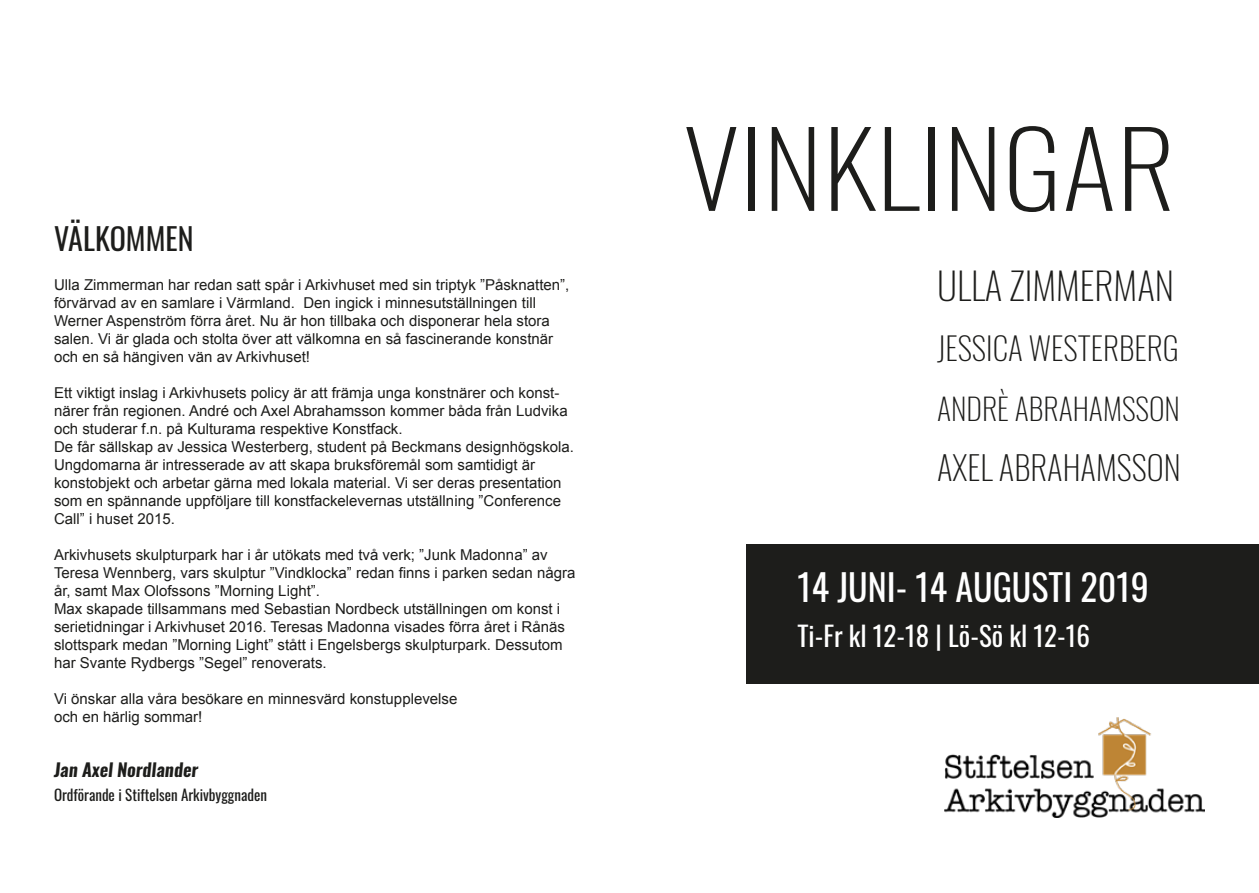
<style>
.page{position:relative;width:1259px;height:893px;background:#fff}
.page>*{position:absolute;margin:0;border:0;box-sizing:border-box;transform-origin:0 0}
.t1{font:200 103.5px "Oswald";color:#1d1d1b;scale:1.12 1}
.t2{font:200 37.5px "Oswald";color:#1d1d1b}
.t3{font:36px "Oswald";color:#fff}
.t4{font:200 33px "Oswald";color:#1d1d1b}
.t5{font:200 31.5px "Oswald";color:#1d1d1b}
.t6{font:200 30px "Oswald";color:#1d1d1b}
.t7{font:30px "Oswald";color:#1d1d1b}
.t8{font:27px "Oswald";color:#fff}
.t9{font:italic 700 18px "Oswald";color:#1d1d1b}
.t10{font:15px/18px "Arial";color:#1d1d1b}
.t11{font:15px "Oswald";color:#1d1d1b}
</style>
<div class="page">
<div style="left:746px;top:544px;width:513px;height:139px;background:#1d1d1b"></div>
<img style="left:944px;top:718px;width:261px;height:100px">
<h3 class="t7" style="left:54px;top:212px;width:141px">VÄLKOMMEN</h3>
<p class="t10" style="left:54px;top:276px;width:517px">Ulla Zimmerman har redan satt spår i Arkivhuset med sin triptyk ”Påsknatten”, förvärvad av en samlare i Värmland. Den ingick i minnesutställningen till Werner Aspenström förra året. Nu är hon tillbaka och disponerar hela stora salen. Vi är glada och stolta över att välkomna en så fascinerande konstnär och en så hängiven vän av Arkivhuset!</p>
<p class="t10" style="left:54px;top:384px;width:521px">Ett viktigt inslag i Arkivhusets policy är att främja unga konstnärer och konst&shy;närer från regionen. André och Axel Abrahamsson kommer båda från Ludvika och studerar f.n. på Kulturama respektive Konstfack.<br>De får sällskap av Jessica Westerberg, student på Beckmans designhögskola.<br>Ungdomarna är intresserade av att skapa bruksföremål som samtidigt är konstobjekt och arbetar gärna med lokala material. Vi ser deras presentation som en spännande uppföljare till konstfackelevernas utställning ”Conference Call” i huset 2015.</p>
<p class="t10" style="left:54px;top:546px;width:523px">Arkivhusets skulpturpark har i år utökats med två verk; ”Junk Madonna” av Teresa Wennberg, vars skulptur ”Vindklocka” redan finns i parken sedan några år, samt Max Olofssons ”Morning Light”.<br>Max skapade tillsammans med Sebastian Nordbeck utställningen om konst i serietidningar i Arkivhuset 2016. Teresas Madonna visades förra året i Rånäs slottspark medan ”Morning Light” stått i Engelsbergs skulpturpark. Dessutom har Svante Rydbergs ”Segel” renoverats.</p>
<p class="t10" style="left:54px;top:690px;width:405px">Vi önskar alla våra besökare en minnesvärd konstupplevelse och en härlig sommar!</p>
<p class="t9" style="left:54px;top:757px;width:146px">Jan Axel Nordlander</p>
<p class="t11" style="left:54px;top:782px;width:214px">Ordförande i Stiftelsen Arkivbyggnaden</p>
<h1 class="t1" style="left:683px;top:77px;width:440px">VINKLINGAR</h1>
<h2 class="t2" style="left:937px;top:252px;width:239px">ULLA ZIMMERMAN</h2>
<h3 class="t5" style="left:937px;top:320px;width:243px">JESSICA WESTERBERG</h3>
<h3 class="t6" style="left:937px;top:382px;width:244px">ANDRÈ ABRAHAMSSON</h3>
<h3 class="t4" style="left:937px;top:438px;width:245px">AXEL ABRAHAMSSON</h3>
<h3 class="t3" style="left:797px;top:555px;width:353px">14 JUNI- 14 AUGUSTI 2019</h3>
<h3 class="t8" style="left:797px;top:612px;width:294px">Ti-Fr kl 12-18 | Lö-Sö kl 12-16</h3>
</div>
